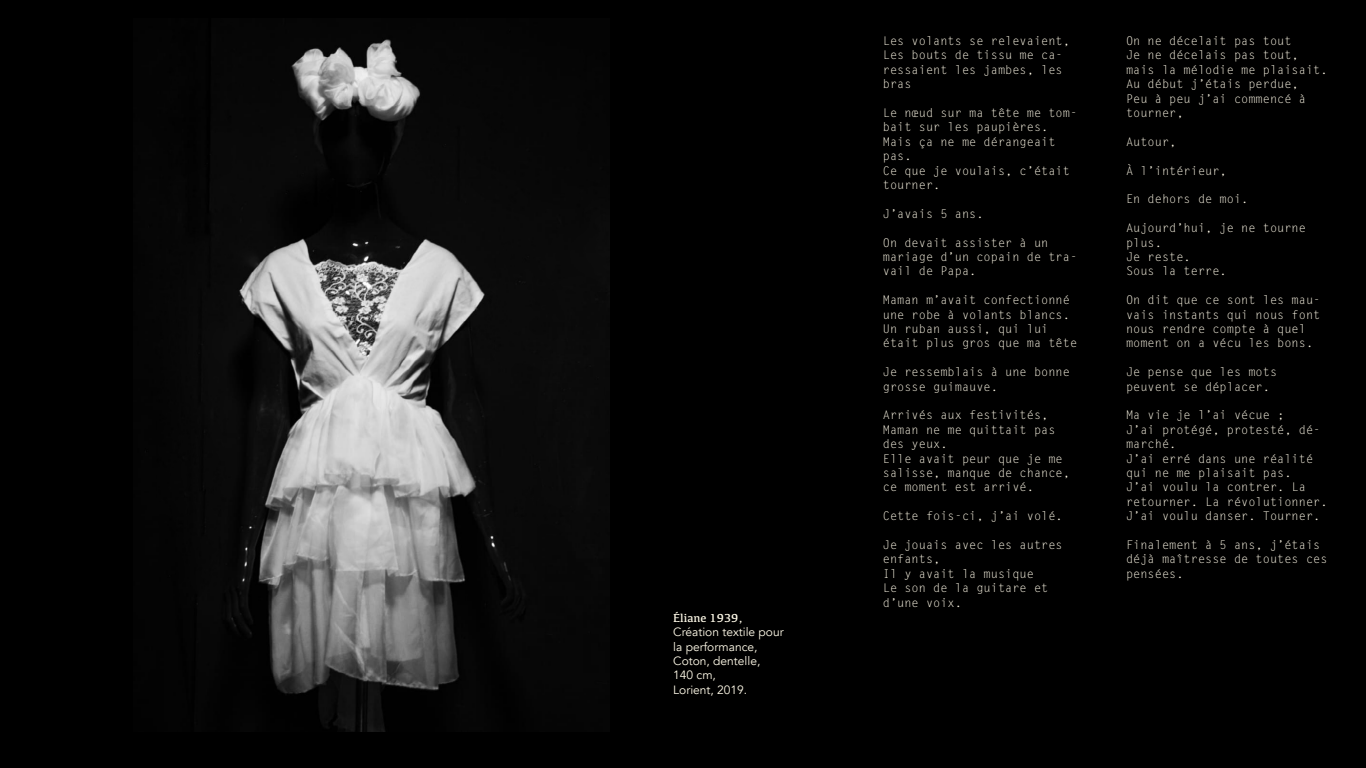
<style>
.page{position:relative;width:1366px;height:768px;background:#000}
.page>*{position:absolute;margin:0;border:0;box-sizing:border-box;transform-origin:0 0}
.t1{font:12px/14.4px "Letter Gothic Std";color:#fffbe9}
.t2{font:12px/14.4px "Avenir";color:#fffbe9}
.t3{font:12px "Kefa";color:#fffbe9}
</style>
<div class="page">
<img style="left:145px;top:39px;width:464px;height:693px">
<p class="t3" style="left:673px;top:610px;width:71px">Éliane 1939,</p>
<p class="t2" style="left:673px;top:625px;width:112px">Création textile pour la performance,</p>
<p class="t2" style="left:673px;top:654px;width:89px">Coton, dentelle,</p>
<p class="t2" style="left:673px;top:668px;width:44px">140 cm,</p>
<p class="t2" style="left:673px;top:683px;width:76px">Lorient, 2019.</p>
<p class="t1" style="left:883px;top:34px;width:189px">Les volants se relevaient,</p>
<p class="t1" style="left:883px;top:48px;width:182px;text-align:justify">Les bouts de tissu me ca&shy;ressaient les jambes, les bras</p>
<p class="t1" style="left:883px;top:106px;width:196px">Le nœud sur ma tête me tom&shy;bait sur les paupières.</p>
<p class="t1" style="left:883px;top:135px;width:174px">Mais ça ne me dérangeait pas.</p>
<p class="t1" style="left:883px;top:163px;width:189px">Ce que je voulais, c’était tourner.</p>
<p class="t1" style="left:883px;top:207px;width:102px">J’avais 5 ans.</p>
<p class="t1" style="left:883px;top:235px;width:196px">On devait assister à un mariage d’un copain de tra&shy;vail de Papa.</p>
<p class="t1" style="left:883px;top:293px;width:196px">Maman m’avait confectionné une robe à volants blancs.<br>Un ruban aussi, qui lui était plus gros que ma tête</p>
<p class="t1" style="left:883px;top:365px;width:189px">Je ressemblais à une bonne grosse guimauve.</p>
<p class="t1" style="left:883px;top:408px;width:167px">Arrivés aux festivités,</p>
<p class="t1" style="left:883px;top:423px;width:174px">Maman ne me quittait pas des yeux.</p>
<p class="t1" style="left:883px;top:451px;width:189px">Elle avait peur que je me salisse, manque de chance, ce moment est arrivé.</p>
<p class="t1" style="left:883px;top:509px;width:182px">Cette fois-ci, j’ai volé.</p>
<p class="t1" style="left:883px;top:538px;width:182px">Je jouais avec les autres enfants,</p>
<p class="t1" style="left:883px;top:567px;width:153px">Il y avait la musique</p>
<p class="t1" style="left:883px;top:581px;width:167px">Le son de la guitare et d’une voix.</p>
<p class="t1" style="left:1126px;top:34px;width:167px">On ne décelait pas tout</p>
<p class="t1" style="left:1126px;top:48px;width:203px">Je ne décelais pas tout, mais la mélodie me plaisait.</p>
<p class="t1" style="left:1126px;top:77px;width:174px">Au début j’étais perdue,</p>
<p class="t1" style="left:1126px;top:91px;width:181px">Peu à peu j’ai commencé à tourner,</p>
<p class="t1" style="left:1126px;top:135px;width:52px">Autour,</p>
<p class="t1" style="left:1126px;top:163px;width:102px">À l’intérieur,</p>
<p class="t1" style="left:1126px;top:192px;width:124px">En dehors de moi.</p>
<p class="t1" style="left:1126px;top:221px;width:181px">Aujourd’hui, je ne tourne plus.</p>
<p class="t1" style="left:1126px;top:250px;width:66px">Je reste.</p>
<p class="t1" style="left:1126px;top:264px;width:102px">Sous la terre.</p>
<p class="t1" style="left:1126px;top:293px;width:196px">On dit que ce sont les mau&shy;vais instants qui nous font nous rendre compte à quel moment on a vécu les bons.</p>
<p class="t1" style="left:1126px;top:365px;width:153px">Je pense que les mots peuvent se déplacer.</p>
<p class="t1" style="left:1126px;top:408px;width:160px">Ma vie je l’ai vécue ;</p>
<p class="t1" style="left:1126px;top:423px;width:196px">J’ai protégé, protesté, dé&shy;marché.</p>
<p class="t1" style="left:1126px;top:451px;width:189px">J’ai erré dans une réalité qui ne me plaisait pas.</p>
<p class="t1" style="left:1126px;top:480px;width:203px">J’ai voulu la contrer. La retourner. La révolutionner.</p>
<p class="t1" style="left:1126px;top:509px;width:196px">J’ai voulu danser. Tourner.</p>
<p class="t1" style="left:1126px;top:538px;width:203px">Finalement à 5 ans, j’étais déjà maîtresse de toutes ces pensées.</p>
</div>
